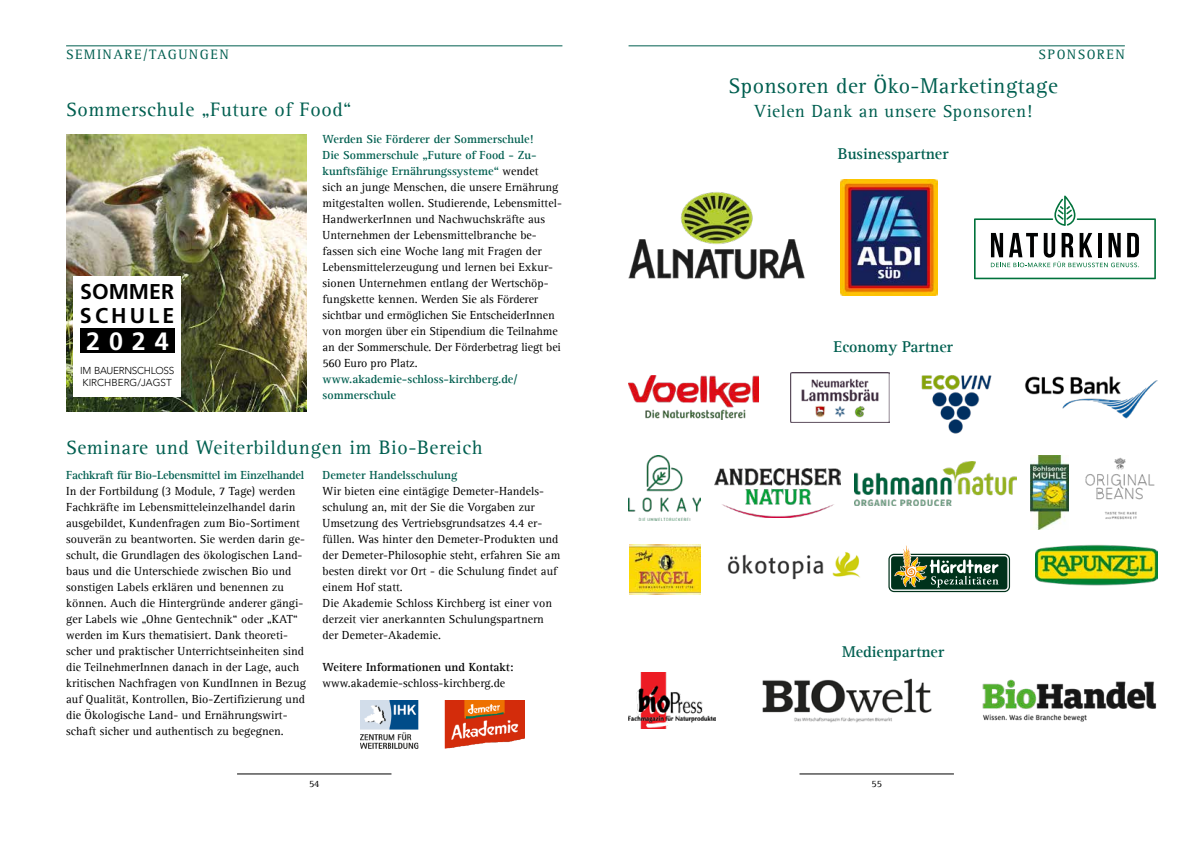
<style>
.page{position:relative;width:1191px;height:842px;background:#fff}
.page>*{position:absolute;margin:0;border:0;box-sizing:border-box;transform-origin:0 0}
.t1{font:700 25.1px "Frutiger LT Std";color:#fff}
.t2{font:22px "Agfa Rotis Serif";letter-spacing:.02em;color:#005f50}
.t3{font:700 21.4px/23.8px "Frutiger LT Std";letter-spacing:.075em;color:#000}
.t4{font:20px "Agfa Rotis Serif";letter-spacing:.03em;color:#005f50}
.t5{font:18px "Agfa Rotis Serif";letter-spacing:.03em;color:#005f50}
.t6{font:700 16px "Agfa Rotis Serif";color:#005f50}
.t7{font:14px "Agfa Rotis Serif";letter-spacing:.1em;color:#005f50}
.t8{font:12px/16px "Agfa Rotis Serif";color:#000}
.t9{font:700 12px/16px "Agfa Rotis Serif";color:#005f50}
.t10{font:700 12px "Agfa Rotis Serif";letter-spacing:-.02em;color:#005f50}
.t11{font:700 12px "Agfa Rotis Serif";color:#000}
.t12{font:300 10px/12px "Avenir LT Std";color:#000}
.t13{font:10px "Agfa Rotis Serif";color:#000}
.s1{font-weight:700;color:#005f50}
</style>
<div class="page">
<hr style="left:237px;top:774px;width:154px;height:1px;background:#000">
<hr style="left:799px;top:774px;width:155px;height:1px;background:#000">
<hr style="left:628px;top:46px;width:496px;height:1px;background:#005f50">
<hr style="left:66px;top:46px;width:496px;height:1px;background:#005f50">
<img style="left:360px;top:700px;width:165px;height:48px">
<img style="left:66px;top:135px;width:240px;height:276px">
<div style="left:73px;top:276px;width:108px;height:120px;background:#fff"></div>
<div style="left:80px;top:328px;width:95px;height:25px;background:#000"></div>
<svg style="left:972px;top:216px;width:185px;height:65px"></svg>
<svg style="left:974px;top:195px;width:181px;height:84px"></svg>
<img style="left:840px;top:179px;width:97px;height:116px">
<img style="left:628px;top:192px;width:177px;height:88px">
<img style="left:714px;top:468px;width:126px;height:49px">
<img style="left:854px;top:462px;width:163px;height:43px">
<img style="left:1030px;top:455px;width:38px;height:75px">
<img style="left:1024px;top:376px;width:133px;height:43px">
<img style="left:628px;top:455px;width:72px;height:66px">
<img style="left:921px;top:375px;width:71px;height:59px">
<img style="left:790px;top:372px;width:99px;height:50px">
<img style="left:628px;top:376px;width:131px;height:43px">
<img style="left:727px;top:552px;width:133px;height:28px">
<img style="left:1035px;top:544px;width:122px;height:42px">
<img style="left:1085px;top:457px;width:70px;height:63px">
<img style="left:629px;top:544px;width:71px;height:50px">
<svg style="left:888px;top:545px;width:122px;height:47px"></svg>
<img style="left:982px;top:679px;width:175px;height:43px">
<img style="left:628px;top:673px;width:87px;height:55px">
<img style="left:762px;top:678px;width:170px;height:44px">
<p class="t7" style="left:66px;top:46px;width:164px">SEMINARE/TAGUNGEN</p>
<p class="t7" style="left:1038px;top:46px;width:88px">SPONSOREN</p>
<h3 class="t4" style="left:66px;top:98px;width:287px">Sommerschule „Future of Food“</h3>
<h3 class="t3" style="left:80px;top:279px;width:96px">SOMMER<br>SCHULE</h3>
<h1 class="t1" style="left:86px;top:327px;width:84px">2024</h1>
<p class="t12" style="left:80px;top:365px;width:96px">IM BAUERNSCHLOSS<br>KIRCHBERG/JAGST</p>
<p class="t8" style="left:322px;top:131px;width:241px"><span class="s1">Werden Sie Förderer der Sommerschule!<br>Die Sommerschule „Future of Food - Zu&shy;kunftsfähige Ernährungssysteme“</span> wendet<br>sich an junge Menschen, die unsere Ernährung mitgestalten wollen. Studierende, Lebensmittel-HandwerkerInnen und Nachwuchskräfte aus Unternehmen der Lebensmittelbranche be&shy;fassen sich eine Woche lang mit Fragen der Lebensmittelerzeugung und lernen bei Exkur&shy;sionen Unternehmen entlang der Wertschöp&shy;fungskette kennen. Werden Sie als Förderer sichtbar und ermöglichen Sie EntscheiderInnen von morgen über ein Stipendium die Teilnahme an der Sommerschule. Der Förderbetrag liegt bei 560 Euro pro Platz.</p>
<p class="t9" style="left:322px;top:371px;width:197px">www.akademie-schloss-kirchberg.de/ sommerschule</p>
<h3 class="t4" style="left:66px;top:435px;width:418px">Seminare und Weiterbildungen im Bio-Bereich</h3>
<p class="t10" style="left:66px;top:468px;width:239px">Fachkraft für Bio-Lebensmittel im Einzelhandel</p>
<p class="t8" style="left:66px;top:483px;width:241px">In der Fortbildung (3 Module, 7 Tage) werden Fachkräfte im Lebensmitteleinzelhandel darin ausgebildet, Kundenfragen zum Bio-Sortiment souverän zu beantworten. Sie werden darin ge&shy;schult, die Grundlagen des ökologischen Land&shy;baus und die Unterschiede zwischen Bio und sonstigen Labels erklären und benennen zu können. Auch die Hintergründe anderer gängi&shy;ger Labels wie „Ohne Gentechnik“ oder „KAT“ werden im Kurs thematisiert. Dank theoreti&shy;scher und praktischer Unterrichtseinheiten sind die TeilnehmerInnen danach in der Lage, auch kritischen Nachfragen von KundInnen in Bezug auf Qualität, Kontrollen, Bio-Zertifizierung und die Ökologische Land- und Ernährungswirt&shy;schaft sicher und authentisch zu begegnen.</p>
<p class="t9" style="left:322px;top:467px;width:136px">Demeter Handelsschulung</p>
<p class="t8" style="left:322px;top:483px;width:239px">Wir bieten eine eintägige Demeter-Handels&shy;schulung an, mit der Sie die Vorgaben zur Umsetzung des Vertriebsgrundsatzes 4.4 er&shy;füllen. Was hinter den Demeter-Produkten und der Demeter-Philosophie steht, erfahren Sie am besten direkt vor Ort - die Schulung findet auf einem Hof statt.<br>Die Akademie Schloss Kirchberg ist einer von derzeit vier anerkannten Schulungspartnern der Demeter-Akademie.</p>
<p class="t11" style="left:322px;top:659px;width:193px">Weitere Informationen und Kontakt:</p>
<p class="t8" style="left:322px;top:675px;width:184px">www.akademie-schloss-kirchberg.de</p>
<h2 class="t2" style="left:728px;top:72px;width:331px">Sponsoren der Öko-Marketingtage</h2>
<h3 class="t5" style="left:754px;top:100px;width:280px">Vielen Dank an unsere Sponsoren!</h3>
<h3 class="t6" style="left:838px;top:144px;width:112px">Businesspartner</h3>
<h3 class="t6" style="left:833px;top:337px;width:121px">Economy Partner</h3>
<h3 class="t6" style="left:842px;top:642px;width:104px">Medienpartner</h3>
<p class="t13" style="left:309px;top:778px;width:12px">54</p>
<p class="t13" style="left:871px;top:778px;width:12px">55</p>
</div>
